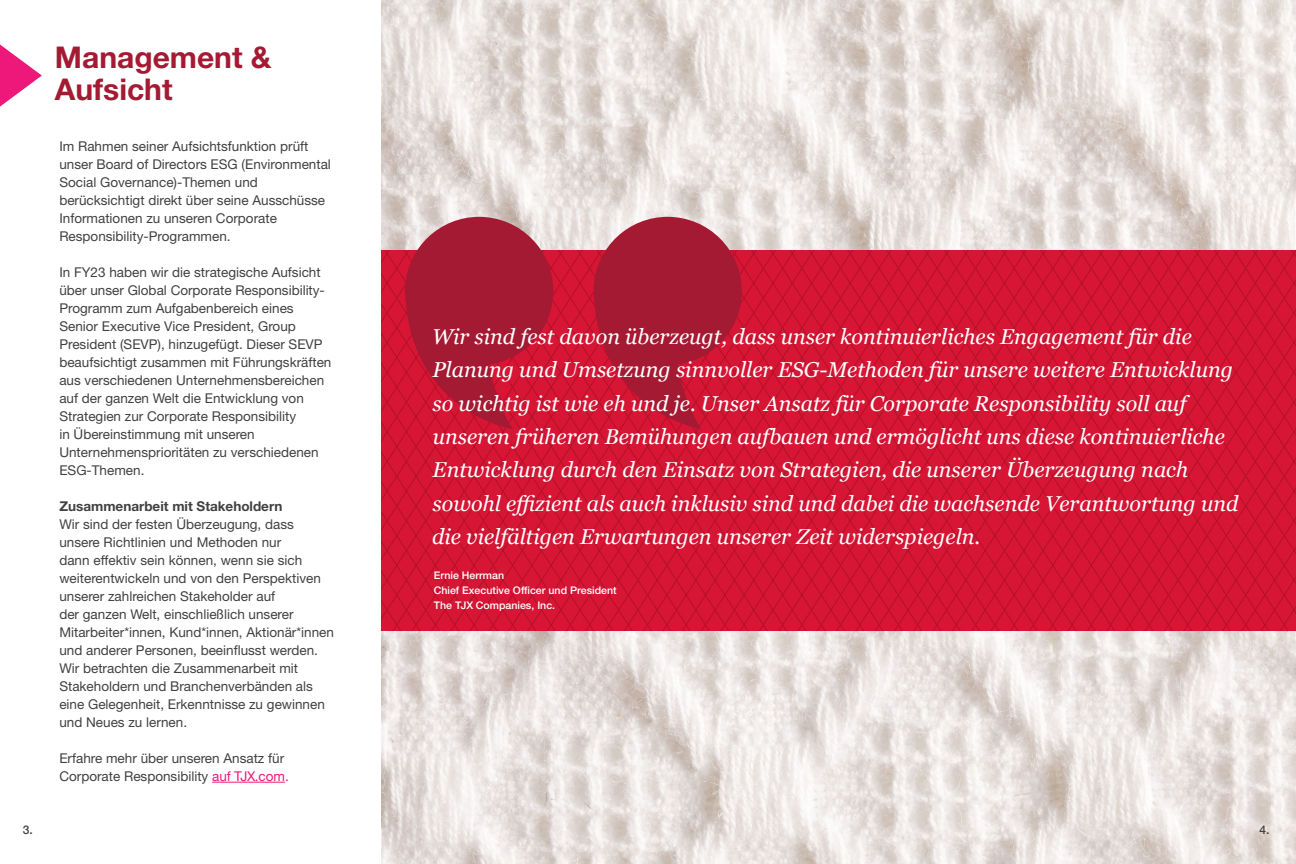
<style>
.page{position:relative;width:1296px;height:864px;background:#fff}
.page>*{position:absolute;margin:0;border:0;box-sizing:border-box;transform-origin:0 0}
.t1{font:700 30px/31.5px "Helvetica Neue LT Std";color:#a51a33}
.Subheads_Small_Color{font:italic 21.45px/33.3px "Georgia";color:#fff}
.t2{font:13.5px/18px "Helvetica Neue LT Std";color:#424041}
.t3{font:700 13.5px "Helvetica Neue LT Std";color:#424041}
.t4{font:500 12px "Helvetica Neue LT Std";color:#424041}
.t5{font:500 10.5px "Helvetica Neue LT Std";color:#fff}
.s1{color:#ee177a}
</style>
<div class="page">
<img style="left:382px;top:0;width:914px;height:864px">
<hr style="left:212px;top:782px;width:73px;height:1px;background:#ee177a">
<svg style="left:382px;top:251px;width:914px;height:380px;background:#d21433"></svg>
<svg style="left:593px;top:217px;width:149px;height:212px;background:#b6253e"></svg>
<svg style="left:405px;top:217px;width:148px;height:212px;background:#b5253e"></svg>
<svg style="left:0;top:45px;width:42px;height:62px"></svg>
<p class="t1" style="left:55px;top:41px;width:218px">Management &amp;<br>Aufsicht</p>
<p class="t2" style="left:59px;top:137px;width:273px">Im Rahmen seiner Aufsichtsfunktion prüft unser Board of Directors ESG (Environmental Social Governance)-Themen und berücksichtigt direkt über seine Ausschüsse Informationen zu unseren Corporate Responsibility-Programmen.</p>
<p class="t2" style="left:59px;top:263px;width:274px">In FY23 haben wir die strategische Aufsicht über unser Global Corporate Responsibility-Programm zum Aufgabenbereich eines Senior Executive Vice President, Group President (SEVP), hinzugefügt. Dieser SEVP beaufsichtigt zusammen mit Führungskräften aus verschiedenen Unternehmensbereichen auf der ganzen Welt die Entwicklung von Strategien zur Corporate Responsibility<br>in Übereinstimmung mit unseren Unternehmensprioritäten zu verschiedenen ESG-Themen.</p>
<p class="t3" style="left:59px;top:498px;width:225px">Zusammenarbeit mit Stakeholdern</p>
<p class="t2" style="left:59px;top:515px;width:276px">Wir sind der festen Überzeugung, dass unsere Richtlinien und Methoden nur<br>dann effektiv sein können, wenn sie sich weiterentwickeln und von den Perspektiven unserer zahlreichen Stakeholder auf<br>der ganzen Welt, einschließlich unserer Mitarbeiter*innen, Kund*innen, Aktionär*innen und anderer Personen, beeinflusst werden.<br>Wir betrachten die Zusammenarbeit mit Stakeholdern und Branchenverbänden als eine Gelegenheit, Erkenntnisse zu gewinnen und Neues zu lernen.</p>
<p class="t2" style="left:59px;top:749px;width:231px">Erfahre mehr über unseren Ansatz für<br>Corporate Responsibility <span class="s1">auf TJX.com.</span></p>
<p class="Subheads_Small_Color" style="left:432px;top:319px;width:808px">Wir sind fest davon überzeugt, dass unser kontinuierliches Engagement für die Planung und Umsetzung sinnvoller ESG-Methoden für unsere weitere Entwicklung so wichtig ist wie eh und je. Unser Ansatz für Corporate Responsibility soll auf unseren früheren Bemühungen aufbauen und ermöglicht uns diese kontinuierliche Entwicklung durch den Einsatz von Strategien, die unserer Überzeugung nach sowohl effizient als auch inklusiv sind und dabei die wachsende Verantwortung und die vielfältigen Erwartungen unserer Zeit widerspiegeln.</p>
<p class="t5" style="left:434px;top:569px;width:72px">Ernie Herrman</p>
<p class="t5" style="left:434px;top:584px;width:184px">Chief Executive Officer und President</p>
<p class="t5" style="left:434px;top:599px;width:123px">The TJX Companies, Inc.</p>
<p class="t4" style="left:23px;top:822px;width:12px">3.</p>
<p class="t4" style="left:1260px;top:822px;width:12px">4.</p>
</div>
